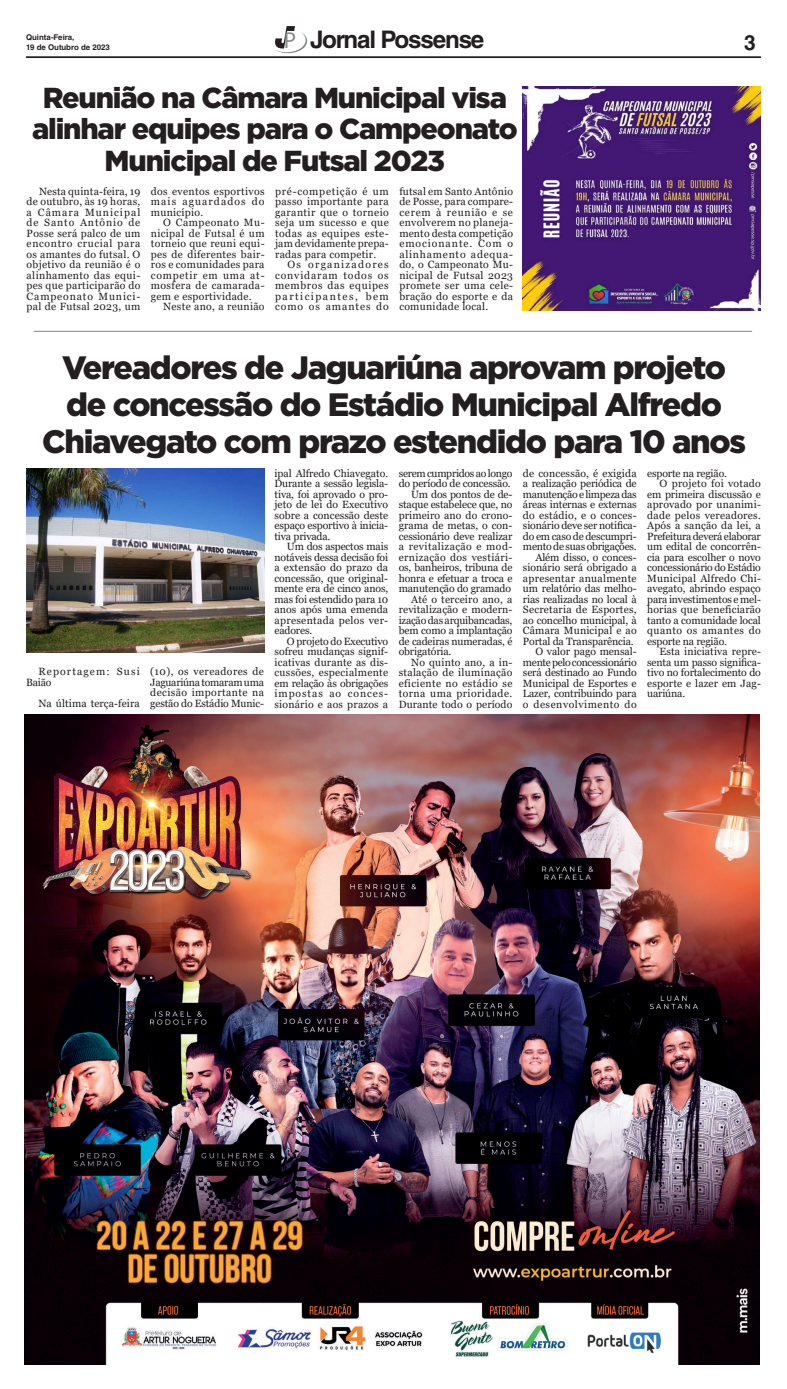
<style>
.page{position:relative;width:787px;height:1389px;background:#fff}
.page>*{position:absolute;margin:0;border:0;box-sizing:border-box;transform-origin:0 0}
.t1{font:900 32.38px/36.8px "Gotham";letter-spacing:-.04em;color:#231f20;text-align:center}
.t2{font:900 28.88px/31.5px "Gotham";letter-spacing:-.04em;color:#231f20;text-align:center}
.t3{font:700 24.24px "Helvetica LT Std";letter-spacing:-.05em;color:#231f20}
.t4{font:700 21px "Helvetica LT Std";color:#231f20}
.t5{font:10.5px/10.5px "Georgia";color:#231f20;text-align:justify}
.t6{font:10.5px "Georgia";letter-spacing:.025em;color:#231f20}
.t7{font:10.5px "Georgia";letter-spacing:.04em;color:#231f20}
.t8{font:10.5px "Georgia";letter-spacing:-.025em;color:#231f20}
.t9{font:10.5px "Georgia";letter-spacing:-.02em;color:#231f20}
.t10{font:10.5px "Georgia";letter-spacing:-.03em;color:#231f20}
.t11{font:10.5px "Georgia";letter-spacing:.03em;color:#231f20}
.t12{font:10.5px/10.5px "Georgia";letter-spacing:.105em;color:#231f20}
.t13{font:10.5px "Georgia";letter-spacing:.035em;color:#231f20}
.t14{font:10.5px "Georgia";letter-spacing:.02em;color:#231f20}
.t15{font:700 7.88px/9.5px "Helvetica LT Std";color:#231f20}
.s1{font-family:"Myriad Pro";font-weight:400;font-size:23.01px;color:#86888b}
</style>
<div class="page">
<hr style="left:26px;top:56px;width:734px;height:2px;background:#231f20">
<svg style="left:275px;top:26px;width:32px;height:27px"></svg>
<img style="left:25px;top:714px;width:733px;height:650px">
<hr style="left:34px;top:331px;width:717px;height:1px;background:#86888b">
<img style="left:522px;top:87px;width:238px;height:223px">
<img style="left:26px;top:469px;width:238px;height:184px">
<p class="t15" style="left:26px;top:33px;width:85px">Quinta-Feira,<br>19 de Outubro de 2023</p>
<h3 class="t3" style="left:283px;top:25px;width:202px"><span class="s1">P</span> Jornal Possense</h3>
<h3 class="t4" style="left:743px;top:30px;width:13px">3</h3>
<h2 class="t2" style="left:32px;top:81px;width:487px">Reunião na Câmara Municipal visa alinhar equipes para o Campeonato<br>Municipal de Futsal 2023</h2>
<p class="t5" style="left:27px;top:186px;width:115px;text-indent:12px">Nesta quinta-feira, 19 de outubro, às 19 horas, a Câmara Municipal de Santo Antônio de Posse será palco de um encontro crucial para os amantes do futsal. O objetivo da reunião é o alinhamento das equi&shy;pes que participarão do Campeonato Munici&shy;pal de Futsal 2023, um</p>
<p class="t5" style="left:151px;top:186px;width:115px">dos eventos esportivos mais aguardados do município.</p>
<p class="t5" style="left:399px;top:186px;width:115px">futsal em Santo Antônio de Posse, para compare&shy;cerem à reunião e se envolverem no planeja&shy;mento desta competição emocionante. Com o alinhamento adequa&shy;do, o Campeonato Mu&shy;nicipal de Futsal 2023 promete ser uma cele&shy;bração do esporte e da comunidade local.</p>
<p class="t5" style="left:275px;top:186px;width:115px">pré-competição é um passo importante para garantir que o torneio seja um sucesso e que todas as equipes este&shy;jam devidamente prepa&shy;radas para competir.</p>
<p class="t5" style="left:275px;top:259px;width:115px;text-indent:12px">Os organizadores convidaram todos os membros das equipes participantes, bem como os amantes do</p>
<p class="t5" style="left:151px;top:217px;width:115px;text-indent:12px">O Campeonato Mu&shy;nicipal de Futsal é um torneio que reuni equi&shy;pes de diferentes bair&shy;ros e comunidades para competir em uma at&shy;mosfera de camarada&shy;gem e esportividade.</p>
<p class="t6" style="left:163px;top:300px;width:103px">Neste ano, a reunião</p>
<h1 class="t1" style="left:42px;top:349px;width:705px">Vereadores de Jaguariúna aprovam projeto de concessão do Estádio Municipal Alfredo<br>Chiavegato com prazo estendido para 10 anos</h1>
<p class="t12" style="left:26px;top:667px;width:115px;text-indent:12px">Reportagem: Susi<br>Baião</p>
<p class="t5" style="left:38px;top:698px;width:103px">Na última terça-feira</p>
<p class="t5" style="left:150px;top:667px;width:115px">(10), os vereadores de Jaguariúna tomaram uma decisão importante na gestão do Estádio Munic-</p>
<p class="t5" style="left:274px;top:468px;width:115px">ipal Alfredo Chiavegato.<br>Durante a sessão legisla&shy;tiva, foi aprovado o pro&shy;jeto de lei do Executivo sobre a concessão deste espaço esportivo à inicia&shy;tiva privada.</p>
<p class="t5" style="left:274px;top:542px;width:115px;text-indent:12px">Um dos aspectos mais notáveis dessa decisão foi a extensão do prazo da concessão, que original&shy;mente era de cinco anos, mas foi estendido para 10 anos após uma emenda apresentada pelos ver&shy;eadores.</p>
<p class="t5" style="left:274px;top:636px;width:115px;text-indent:12px">O projeto do Executivo sofreu mudanças signif&shy;icativas durante as dis&shy;cussões, especialmente em relação às obrigações impostas ao conces&shy;sionário e aos prazos a</p>
<p class="t10" style="left:398px;top:467px;width:115px">serem cumpridos ao longo</p>
<p class="t5" style="left:398px;top:479px;width:113px">do período de concessão.</p>
<p class="t5" style="left:411px;top:489px;width:103px">Um dos pontos de de-</p>
<p class="t5" style="left:398px;top:500px;width:115px">staque estabelece que, no</p>
<p class="t5" style="left:398px;top:510px;width:115px">primeiro ano do crono-</p>
<p class="t5" style="left:398px;top:521px;width:115px">grama de metas, o con-</p>
<p class="t5" style="left:398px;top:531px;width:115px">cessionário deve realizar</p>
<p class="t7" style="left:398px;top:540px;width:115px">a revitalização e mod-</p>
<p class="t11" style="left:398px;top:551px;width:115px">ernização dos vestiári-</p>
<p class="t5" style="left:398px;top:563px;width:115px">os, banheiros, tribuna de</p>
<p class="t5" style="left:398px;top:573px;width:115px">honra e efetuar a troca e</p>
<p class="t5" style="left:398px;top:584px;width:114px">manutenção do gramado</p>
<p class="t5" style="left:411px;top:594px;width:103px">Até o terceiro ano, a</p>
<p class="t5" style="left:398px;top:605px;width:115px">revitalização e modern-</p>
<p class="t9" style="left:398px;top:614px;width:115px">ização das arquibancadas,</p>
<p class="t5" style="left:398px;top:626px;width:115px">bem como a implantação</p>
<p class="t5" style="left:398px;top:636px;width:115px">de cadeiras numeradas, é</p>
<p class="t5" style="left:398px;top:647px;width:54px">obrigatória.</p>
<p class="t5" style="left:411px;top:657px;width:103px">No quinto ano, a in-</p>
<p class="t6" style="left:398px;top:666px;width:115px">stalação de iluminação</p>
<p class="t13" style="left:398px;top:677px;width:115px">eficiente no estádio se</p>
<p class="t7" style="left:398px;top:687px;width:115px">torna uma prioridade.</p>
<p class="t5" style="left:398px;top:699px;width:115px">Durante todo o período</p>
<p class="t5" style="left:522px;top:468px;width:115px;text-align:right">de concessão, é exigida a realização periódica de manutenção e limpeza das áreas internas e externas do estádio, e o conces&shy;sionário deve ser notifica&shy;do em caso de descumpri&shy;mento de suas obrigações.<br>Além disso, o conces&shy;sionário será obrigado a apresentar anualmente um relatório das melho&shy;rias realizadas no local à<br>Secretaria de Esportes, ao concelho municipal, à<br>Câmara Municipal e ao<br>Portal da Transparência.<br>O valor pago mensal&shy;mente pelo concessionário será destinado ao Fundo<br>Municipal de Esportes e<br>Lazer, contribuindo para o desenvolvimento do</p>
<p class="t5" style="left:647px;top:468px;width:81px">esporte na região.</p>
<p class="t6" style="left:659px;top:477px;width:103px">O projeto foi votado</p>
<p class="t5" style="left:647px;top:489px;width:115px">em primeira discussão e</p>
<p class="t5" style="left:647px;top:500px;width:115px">aprovado por unanimi-</p>
<p class="t6" style="left:647px;top:509px;width:115px">dade pelos vereadores.</p>
<p class="t5" style="left:647px;top:521px;width:115px">Após a sanção da lei, a</p>
<p class="t8" style="left:647px;top:530px;width:115px">Prefeitura deverá elaborar</p>
<p class="t5" style="left:647px;top:542px;width:115px">um edital de concorrên-</p>
<p class="t5" style="left:647px;top:552px;width:115px">cia para escolher o novo</p>
<p class="t8" style="left:647px;top:561px;width:115px">concessionário do Estádio</p>
<p class="t14" style="left:647px;top:572px;width:115px">Municipal Alfredo Chi-</p>
<p class="t5" style="left:647px;top:584px;width:115px">avegato, abrindo espaço</p>
<p class="t9" style="left:647px;top:593px;width:115px">para investimentos e mel-</p>
<p class="t5" style="left:647px;top:605px;width:115px">horias que beneficiarão</p>
<p class="t5" style="left:647px;top:615px;width:115px">tanto a comunidade local</p>
<p class="t7" style="left:647px;top:624px;width:115px">quanto os amantes do</p>
<p class="t5" style="left:647px;top:636px;width:81px">esporte na região.</p>
<p class="t5" style="left:659px;top:647px;width:103px">Esta iniciativa repre-</p>
<p class="t5" style="left:647px;top:657px;width:115px">senta um passo significa-</p>
<p class="t5" style="left:647px;top:668px;width:115px">tivo no fortalecimento do</p>
<p class="t5" style="left:647px;top:678px;width:115px">esporte e lazer em Jag-</p>
<p class="t5" style="left:647px;top:689px;width:39px">uariúna.</p>
</div>
